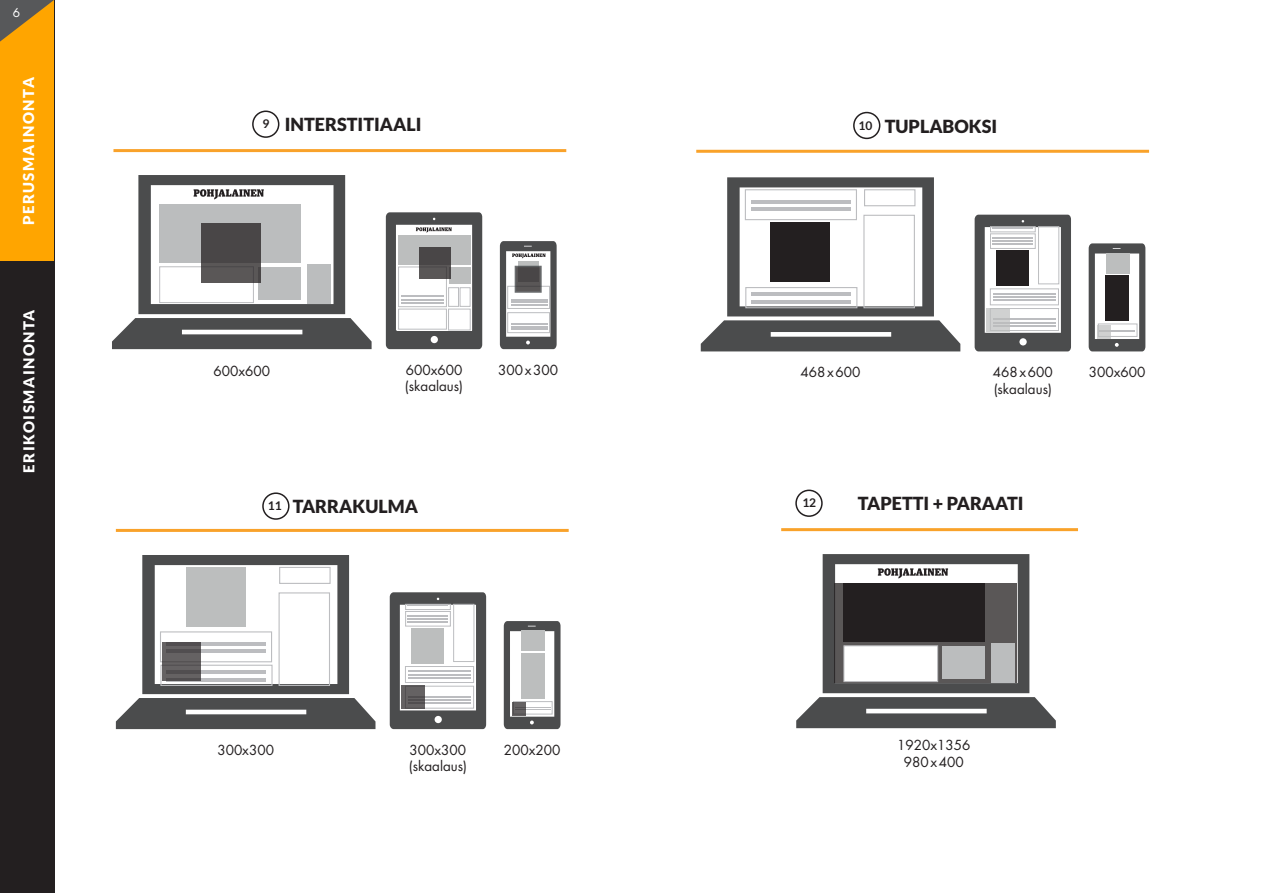
<style>
.page{position:relative;width:1263px;height:893px;background:#fff}
.page>*{position:absolute;margin:0;border:0;box-sizing:border-box;transform-origin:0 0}
.t1{font:900 18px "Lato";color:#231f20}
.t2{font:900 15px "Lato";letter-spacing:.1em;color:#fff}
.t3{font:13.5px/16.2px "Futura";color:#231f20}
.t4{font:700 12px "Lato";color:#231f20}
.t5{font:12px "Futura";color:#fff}
</style>
<div class="page">
<div style="left:0;top:0;width:54px;height:893px;background:#231f20"></div>
<div style="left:0;top:0;width:54px;height:261px;background:#ffa500"></div>
<svg style="left:0;top:0;width:54px;height:42px"></svg>
<svg style="left:1089px;top:243px;width:56px;height:108px"></svg>
<svg style="left:975px;top:215px;width:96px;height:136px"></svg>
<hr style="left:696px;top:150px;width:453px;height:3px;background:#f9a22a">
<svg style="left:701px;top:177px;width:259px;height:174px"></svg>
<hr style="left:113px;top:149px;width:453px;height:3px;background:#f9a22a">
<div style="left:252px;top:111px;width:27px;height:27px;border:2px solid #231f20;border-radius:50%"></div>
<svg style="left:112px;top:175px;width:260px;height:174px"></svg>
<svg style="left:386px;top:212px;width:96px;height:137px"></svg>
<svg style="left:500px;top:241px;width:57px;height:108px"></svg>
<svg style="left:507px;top:312px;width:43px;height:21px"></svg>
<hr style="left:511px;top:329px;width:36px;height:1px;background:#bcbdc0">
<hr style="left:511px;top:326px;width:36px;height:1px;background:#bcbdc0">
<hr style="left:511px;top:323px;width:36px;height:2px;background:#bcbdc0">
<div style="left:201px;top:223px;width:60px;height:59px;background:linear-gradient(to right,#4f4c4c,#4d4a4b)"></div>
<div style="left:420px;top:247px;width:31px;height:32px;background:linear-gradient(to bottom,#444142,#5b5858)"></div>
<svg style="left:518px;top:269px;width:21px;height:21px"></svg>
<div style="left:515px;top:266px;width:27px;height:27px;border:2px solid #393c3e"></div>
<div style="left:864px;top:189px;width:51px;height:17px;border:1px solid #bcbdc0"></div>
<div style="left:745px;top:189px;width:112px;height:31px;border:1px solid #bcbdc0"></div>
<hr style="left:751px;top:207px;width:99px;height:4px;background:#bcbdc0">
<hr style="left:751px;top:200px;width:99px;height:3px;background:#bcbdc0">
<div style="left:771px;top:222px;width:59px;height:60px;background:#231f20"></div>
<div style="left:745px;top:287px;width:112px;height:21px;border:1px solid #bcbdc0"></div>
<hr style="left:752px;top:300px;width:99px;height:4px;background:#bcbdc0">
<hr style="left:752px;top:293px;width:99px;height:3px;background:#bcbdc0">
<div style="left:863px;top:215px;width:52px;height:93px;border:1px solid #bcbdc0"></div>
<div style="left:853px;top:112px;width:27px;height:27px;border:2px solid #231f20;border-radius:50%"></div>
<div style="left:990px;top:289px;width:69px;height:16px;border:1px solid #bcbdc0"></div>
<div style="left:990px;top:308px;width:69px;height:23px;border:1px solid #bcbdc0"></div>
<hr style="left:993px;top:299px;width:62px;height:2px;background:#bcbdc0">
<hr style="left:993px;top:325px;width:62px;height:2px;background:#bcbdc0">
<hr style="left:993px;top:296px;width:62px;height:2px;background:#bcbdc0">
<hr style="left:993px;top:322px;width:62px;height:1px;background:#bcbdc0">
<hr style="left:993px;top:293px;width:62px;height:1px;background:#bcbdc0">
<hr style="left:993px;top:318px;width:62px;height:2px;background:#bcbdc0">
<div style="left:986px;top:308px;width:24px;height:24px;background:linear-gradient(to right,#cacbcb,#c8caca)"></div>
<div style="left:990px;top:226px;width:45px;height:6px;border:1px solid #bcbdc0"></div>
<hr style="left:993px;top:227px;width:40px;height:1px;background:#bcbdc0">
<div style="left:990px;top:234px;width:45px;height:15px;border:1px solid #bcbdc0"></div>
<hr style="left:993px;top:243px;width:40px;height:2px;background:#bcbdc0">
<hr style="left:993px;top:240px;width:40px;height:2px;background:#bcbdc0">
<hr style="left:993px;top:237px;width:40px;height:2px;background:#bcbdc0">
<div style="left:996px;top:250px;width:33px;height:36px;background:#231f20"></div>
<div style="left:1038px;top:226px;width:21px;height:58px;border:1px solid #bcbdc0"></div>
<div style="left:1098px;top:324px;width:39px;height:13px;border:1px solid #bcbdc0"></div>
<hr style="left:1100px;top:331px;width:35px;height:1px;background:#bcbdc0">
<hr style="left:1100px;top:330px;width:35px;height:1px;background:#bcbdc0">
<svg style="left:1097px;top:325px;width:14px;height:13px"></svg>
<div style="left:1106px;top:253px;width:24px;height:20px;background:#bcbebe"></div>
<div style="left:1105px;top:276px;width:24px;height:45px;background:#231f20"></div>
<hr style="left:116px;top:529px;width:453px;height:3px;background:#f9a22a">
<div style="left:262px;top:492px;width:28px;height:28px;border:2px solid #231f20;border-radius:50%"></div>
<svg style="left:504px;top:621px;width:56px;height:108px"></svg>
<svg style="left:390px;top:592px;width:96px;height:137px"></svg>
<svg style="left:116px;top:555px;width:259px;height:174px"></svg>
<div style="left:160px;top:631px;width:112px;height:31px;border:1px solid #bcbdc0"></div>
<hr style="left:166px;top:649px;width:100px;height:4px;background:#bcbdc0">
<hr style="left:166px;top:642px;width:100px;height:3px;background:#bcbdc0">
<div style="left:186px;top:567px;width:59px;height:59px;background:#bcbebe"></div>
<div style="left:160px;top:665px;width:113px;height:21px;border:1px solid #bcbdc0"></div>
<hr style="left:167px;top:678px;width:99px;height:3px;background:#bcbdc0">
<hr style="left:167px;top:670px;width:99px;height:4px;background:#bcbdc0">
<div style="left:279px;top:592px;width:51px;height:94px;border:1px solid #bcbdc0"></div>
<div style="left:405px;top:666px;width:69px;height:17px;border:1px solid #bcbdc0"></div>
<div style="left:405px;top:686px;width:69px;height:22px;border:1px solid #bcbdc0"></div>
<hr style="left:408px;top:677px;width:62px;height:2px;background:#bcbdc0">
<hr style="left:408px;top:703px;width:62px;height:1px;background:#bcbdc0">
<hr style="left:408px;top:674px;width:62px;height:1px;background:#bcbdc0">
<hr style="left:408px;top:699px;width:62px;height:2px;background:#bcbdc0">
<hr style="left:408px;top:670px;width:62px;height:2px;background:#bcbdc0">
<hr style="left:408px;top:696px;width:62px;height:2px;background:#bcbdc0">
<div style="left:401px;top:685px;width:24px;height:24px;background:linear-gradient(to right,#5e5b5d,#5f5c5d)"></div>
<div style="left:405px;top:604px;width:46px;height:6px;border:1px solid #bcbdc0"></div>
<hr style="left:408px;top:604px;width:40px;height:2px;background:#bcbdc0">
<div style="left:405px;top:611px;width:46px;height:15px;border:1px solid #bcbdc0"></div>
<hr style="left:408px;top:621px;width:40px;height:1px;background:#bcbdc0">
<hr style="left:408px;top:618px;width:40px;height:2px;background:#bcbdc0">
<hr style="left:408px;top:615px;width:40px;height:1px;background:#bcbdc0">
<div style="left:411px;top:628px;width:33px;height:36px;background:#bcbebe"></div>
<div style="left:453px;top:604px;width:21px;height:58px;border:1px solid #bcbdc0"></div>
<div style="left:513px;top:701px;width:39px;height:13px;border:1px solid #bcbdc0"></div>
<hr style="left:515px;top:709px;width:35px;height:1px;background:#bcbdc0">
<hr style="left:515px;top:707px;width:35px;height:1px;background:#bcbdc0">
<svg style="left:512px;top:702px;width:14px;height:14px"></svg>
<div style="left:521px;top:631px;width:24px;height:20px;background:#bcbebe"></div>
<div style="left:521px;top:653px;width:23px;height:46px;background:#bcbebe"></div>
<div style="left:163px;top:642px;width:38px;height:38px;background:linear-gradient(to right,#5f5c5d,#5d5a5b)"></div>
<hr style="left:781px;top:528px;width:297px;height:3px;background:#f9a22a">
<div style="left:795px;top:490px;width:28px;height:27px;border:2px solid #231f20;border-radius:50%"></div>
<svg style="left:796px;top:554px;width:260px;height:174px"></svg>
<div style="left:843px;top:583px;width:142px;height:58px;background:#231f20"></div>
<p class="t5" style="left:13px;top:5px;width:9px">6</p>
<p class="t2" style="left:20px;top:225px;width:150px;rotate:-90deg">PERUSMAINONTA</p>
<p class="t2" style="left:20px;top:473px;width:165px;rotate:-90deg">ERIKOISMAINONTA</p>
<p class="t4" style="left:262px;top:116px;width:8px">9</p>
<h1 class="t1" style="left:285px;top:114px;width:138px">INTERSTITIAALI</h1>
<p class="t3" style="left:213px;top:363px;width:58px">600x600</p>
<p class="t3" style="left:405px;top:362px;width:60px">600x600 (skaalaus)</p>
<p class="t3" style="left:498px;top:362px;width:61px">300x300</p>
<h1 class="t1" style="left:268px;top:496px;width:152px"><sup>11</sup> TARRAKULMA</h1>
<p class="t3" style="left:217px;top:742px;width:58px">300x300</p>
<p class="t3" style="left:409px;top:742px;width:60px">300x300 (skaalaus)</p>
<p class="t3" style="left:504px;top:742px;width:58px">200x200</p>
<h1 class="t1" style="left:859px;top:115px;width:140px"><sup>10</sup> TUPLABOKSI</h1>
<p class="t3" style="left:800px;top:365px;width:61px">468x600</p>
<p class="t3" style="left:993px;top:365px;width:61px">468x600 (skaalaus)</p>
<p class="t3" style="left:1089px;top:365px;width:58px">300x600</p>
<p class="t4" style="left:802px;top:496px;width:15px">12</p>
<h1 class="t1" style="left:858px;top:493px;width:167px">TAPETTI + PARAATI</h1>
<p class="t3" style="left:897px;top:737px;width:75px;text-align:center">1920x1356<br>980x400</p>
</div>
